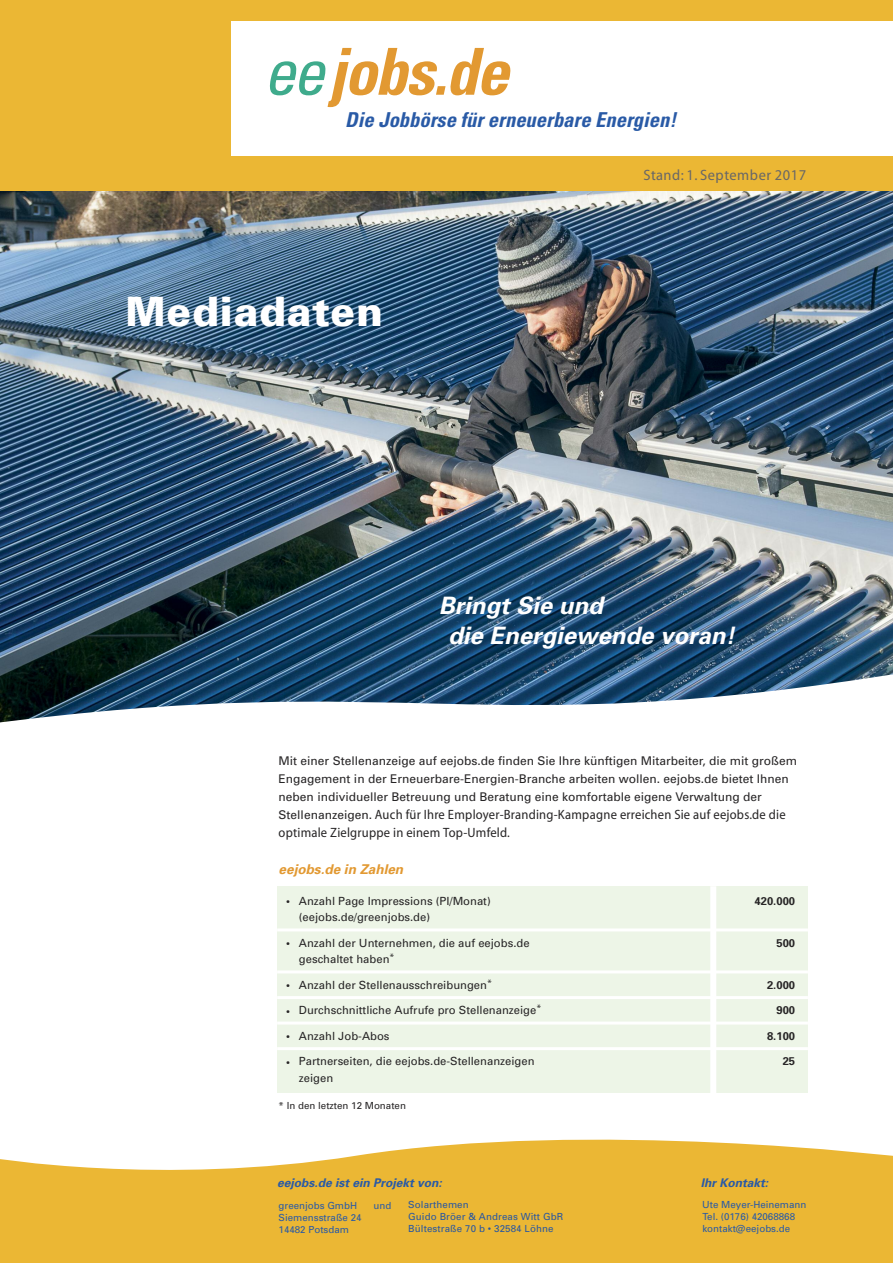
<style>
.page{position:relative;width:893px;height:1263px;background:#fff}
.page>*{position:absolute;margin:0;border:0;box-sizing:border-box;transform-origin:0 0}
.t1{font:italic 700 condensed 64.8px "Univers";letter-spacing:-.025em;color:#e29932}
.t2{font:900 40.5px "Univers";letter-spacing:.015em;color:#fff}
.t3{font:italic 700 24px/30.6px "Univers";color:#fff}
.t4{font:italic 700 condensed 20.55px "Univers";color:#295aa6}
.t5{font:15px "Myriad MM";letter-spacing:.015em;color:#686767}
.t6{font:13.5px/18px "Myriad MM";color:#272526}
.t7{font:italic 700 13.5px "Univers";color:#e29932}
.t8{font:12px/18px "Univers";color:#272526}
.t9{font:italic 700 12px "Univers";color:#295aa6}
.t10{font:11.25px/16.5px "Univers";color:#272526}
.t11{font:700 11.25px "Univers";color:#272526}
.t12{font:9.75px/12px "Univers";color:#295aa6}
.t13{font:9.75px/12px "Univers";letter-spacing:.01em;color:#2957a0}
.t14{font:9.75px "Univers";color:#272526}
.s1{font-weight:400;color:#3fab8c}
.s2{font-family:"Univers";font-size:12px}
.s3{font-weight:700}
</style>
<div class="page">
<img style="left:0;top:191px;width:893px;height:532px">
<svg style="left:0;top:1139px;width:893px;height:124px;background:#edbf4b"></svg>
<div style="left:0;top:0;width:893px;height:21px;background:#ebb734"></div>
<div style="left:0;top:157px;width:893px;height:34px;background:#ebb734"></div>
<div style="left:0;top:0;width:230px;height:167px;background:#ebb734"></div>
<div style="left:277px;top:886px;width:531px;height:206px;background:#edf5e7"></div>
<div style="left:710px;top:886px;width:6px;height:207px;background:#fff"></div>
<hr style="left:277px;top:928px;width:531px;height:3px;background:#fff">
<hr style="left:277px;top:970px;width:531px;height:3px;background:#fff">
<hr style="left:277px;top:996px;width:531px;height:3px;background:#fff">
<hr style="left:277px;top:1021px;width:531px;height:3px;background:#fff">
<hr style="left:277px;top:1047px;width:531px;height:3px;background:#fff">
<h1 class="t1" style="left:263px;top:48px;width:247px"><span class="s1">ee</span>jobs.de</h1>
<h3 class="t4" style="left:345px;top:112px;width:332px">Die Jobbörse für erneuerbare Energien!</h3>
<h2 class="t2" style="left:126px;top:296px;width:259px">Mediadaten</h2>
<h3 class="t5" style="left:643px;top:169px;width:164px">Stand: 1. September 2017</h3>
<h3 class="t3" style="left:448px;top:592px;width:288px;text-indent:-9px">Bringt Sie und<br>die Energiewende voran!</h3>
<p class="t8" style="left:279px;top:753px;width:520px">Mit einer Stellenanzeige auf eejobs.de finden Sie Ihre künftigen Mitarbeiter, die mit großem<br>Engagement in der Erneuerbare-Energien-Branche arbeiten wollen. eejobs.de bietet Ihnen neben individueller Betreuung und Beratung eine komfortable eigene Verwaltung der</p>
<p class="t6" style="left:279px;top:807px;width:509px"><span class="s2">Stellenanzeigen.</span> Auch für Ihre Employer-Branding-Kampagne erreichen Sie auf eejobs.de die optimale Zielgruppe in einem Top-Umfeld.</p>
<p class="t7" style="left:279px;top:864px;width:126px">eejobs.de in Zahlen</p>
<p class="t10" style="left:299px;top:893px;width:193px;text-indent:-13px"><span class="s3">•</span> Anzahl Page Impressions (PI/Monat) (eejobs.de/greenjobs.de)</p>
<p class="t10" style="left:299px;top:935px;width:232px;text-indent:-13px"><span class="s3">•</span> Anzahl der Unternehmen, die auf eejobs.de geschaltet haben<sup>*</sup></p>
<p class="t10" style="left:286px;top:977px;width:207px"><span class="s3">•</span> Anzahl der Stellenausschreibungen<sup>*</sup></p>
<p class="t10" style="left:286px;top:1003px;width:257px"><span class="s3">•</span> Durchschnittliche Aufrufe pro Stellenanzeige<sup>*</sup></p>
<p class="t10" style="left:286px;top:1028px;width:105px"><span class="s3">•</span> Anzahl Job-Abos</p>
<p class="t10" style="left:299px;top:1054px;width:237px;text-indent:-13px"><span class="s3">•</span> Partnerseiten, die eejobs.de-Stellenanzeigen zeigen</p>
<p class="t11" style="left:754px;top:896px;width:42px">420.000</p>
<p class="t11" style="left:776px;top:938px;width:20px">500</p>
<p class="t11" style="left:767px;top:980px;width:30px">2.000</p>
<p class="t11" style="left:776px;top:1006px;width:20px">900</p>
<p class="t11" style="left:767px;top:1031px;width:30px">8.100</p>
<p class="t11" style="left:783px;top:1057px;width:14px">25</p>
<p class="t14" style="left:279px;top:1102px;width:129px">* In den letzten 12 Monaten</p>
<p class="t9" style="left:277px;top:1178px;width:166px">eejobs.de ist ein Projekt von:</p>
<p class="t9" style="left:701px;top:1178px;width:69px">Ihr Kontakt:</p>
<p class="t12" style="left:279px;top:1200px;width:80px">greenjobs GmbH</p>
<p class="t12" style="left:373px;top:1200px;width:19px">und</p>
<p class="t12" style="left:279px;top:1212px;width:84px">Siemensstraße 24<br>14482 Potsdam</p>
<p class="t13" style="left:408px;top:1200px;width:157px">Solarthemen<br>Guido Bröer &amp; Andreas Witt GbR<br>Bültestraße 70 b • 32584 Löhne</p>
<p class="t12" style="left:702px;top:1200px;width:106px">Ute Meyer-Heinemann<br>Tel. (0176) 42068868 kontakt@eejobs.de</p>
</div>
